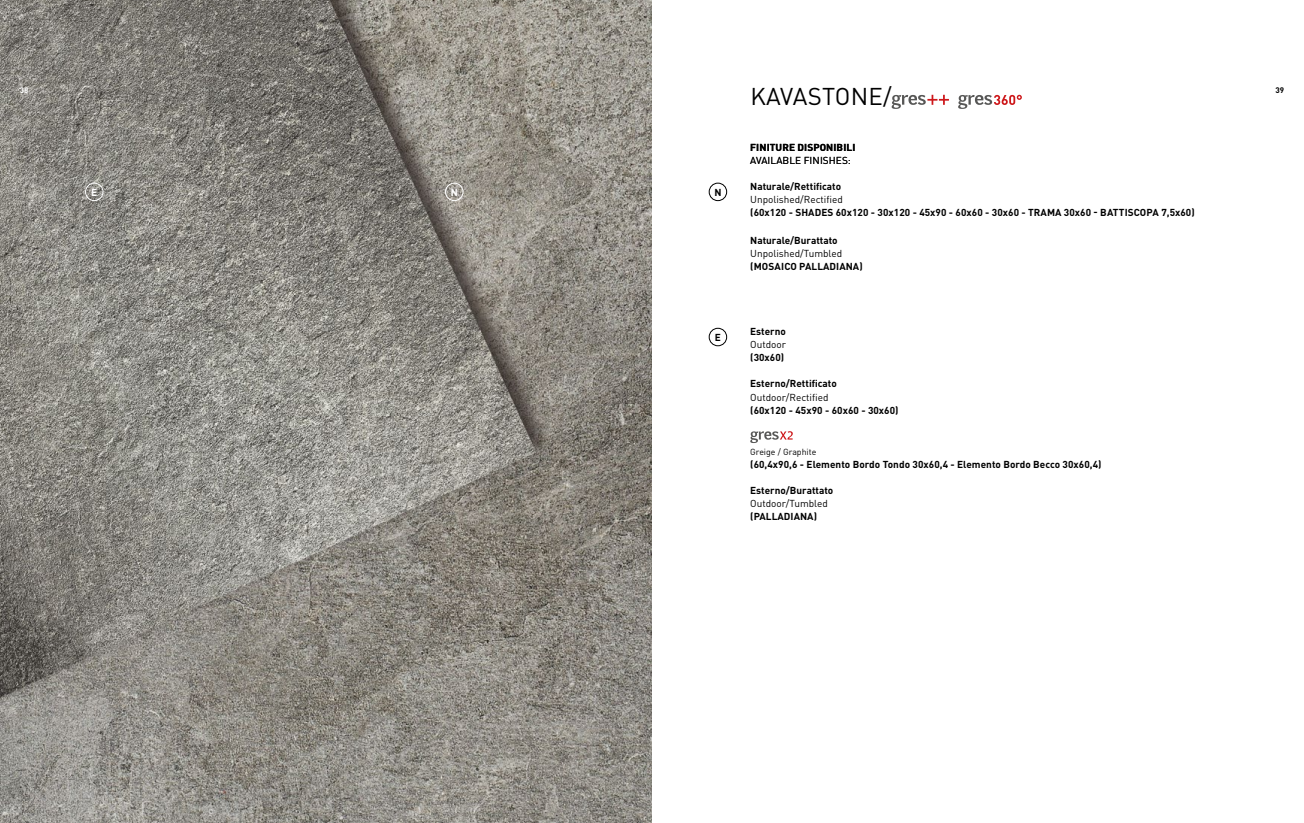
<style>
.page{position:relative;width:1304px;height:823px;background:#fff}
.page>*{position:absolute;margin:0;border:0;box-sizing:border-box;transform-origin:0 0}
.t1{font:24px "DIN Pro";letter-spacing:.01em;color:#000}
.t2{font:700 10px "DIN Pro";letter-spacing:.005em;color:#000}
.t3{font:10px "DIN Pro";color:#000}
.t4{font:700 10px "DIN Pro";color:#fff}
.t5{font:8.8px "DIN Pro";color:#000}
.t6{font:700 8px "DIN Pro";color:#000}
.t7{font:700 8px "DIN Pro";color:#fff}
</style>
<div class="page">
<img style="left:0;top:0;width:652px;height:822px">
<div style="left:445px;top:182px;width:19px;height:19px;border:1px solid #fff;border-radius:50%"></div>
<div style="left:85px;top:182px;width:19px;height:19px;border:1px solid #fff;border-radius:50%"></div>
<svg style="left:892px;top:95px;width:57px;height:14px"></svg>
<svg style="left:958px;top:95px;width:64px;height:14px"></svg>
<div style="left:709px;top:182px;width:18px;height:19px;border:1px solid #000;border-radius:50%"></div>
<svg style="left:750px;top:431px;width:43px;height:12px"></svg>
<div style="left:709px;top:327px;width:18px;height:19px;border:1px solid #000;border-radius:50%"></div>
<p class="t7" style="left:20px;top:84px;width:10px">38</p>
<h1 class="t1" style="left:750px;top:81px;width:143px">KAVASTONE/</h1>
<p class="t2" style="left:750px;top:141px;width:107px">FINITURE DISPONIBILI</p>
<p class="t3" style="left:750px;top:154px;width:102px">AVAILABLE FINISHES:</p>
<p class="t2" style="left:750px;top:180px;width:92px">Naturale/Rettificato</p>
<p class="t3" style="left:750px;top:193px;width:94px">Unpolished/Rectified</p>
<p class="t2" style="left:750px;top:206px;width:446px">(60x120 - SHADES 60x120 - 30x120 - 45x90 - 60x60 - 30x60 - TRAMA 30x60 - BATTISCOPA 7,5x60)</p>
<p class="t4" style="left:91px;top:185px;width:8px">E</p>
<p class="t4" style="left:451px;top:185px;width:9px">N</p>
<p class="t2" style="left:714px;top:185px;width:9px">N</p>
<p class="t2" style="left:715px;top:330px;width:8px">E</p>
<p class="t2" style="left:750px;top:234px;width:89px">Naturale/Burattato</p>
<p class="t3" style="left:750px;top:247px;width:93px">Unpolished/Tumbled</p>
<p class="t2" style="left:750px;top:260px;width:114px">(MOSAICO PALLADIANA)</p>
<p class="t2" style="left:750px;top:325px;width:37px">Esterno</p>
<p class="t3" style="left:750px;top:338px;width:37px">Outdoor</p>
<p class="t2" style="left:750px;top:351px;width:36px">(30x60)</p>
<p class="t2" style="left:750px;top:377px;width:88px">Esterno/Rettificato</p>
<p class="t3" style="left:750px;top:390px;width:80px">Outdoor/Rectified</p>
<p class="t2" style="left:750px;top:403px;width:150px">(60x120 - 45x90 - 60x60 - 30x60)</p>
<p class="t5" style="left:750px;top:445px;width:68px">Greige / Graphite</p>
<p class="t2" style="left:750px;top:457px;width:353px">(60,4x90,6 - Elemento Bordo Tondo 30x60,4 - Elemento Bordo Becco 30x60,4)</p>
<p class="t2" style="left:750px;top:483px;width:85px">Esterno/Burattato</p>
<p class="t3" style="left:750px;top:496px;width:79px">Outdoor/Tumbled</p>
<p class="t2" style="left:750px;top:509px;width:68px">(PALLADIANA)</p>
<p class="t6" style="left:1275px;top:84px;width:10px">39</p>
</div>
